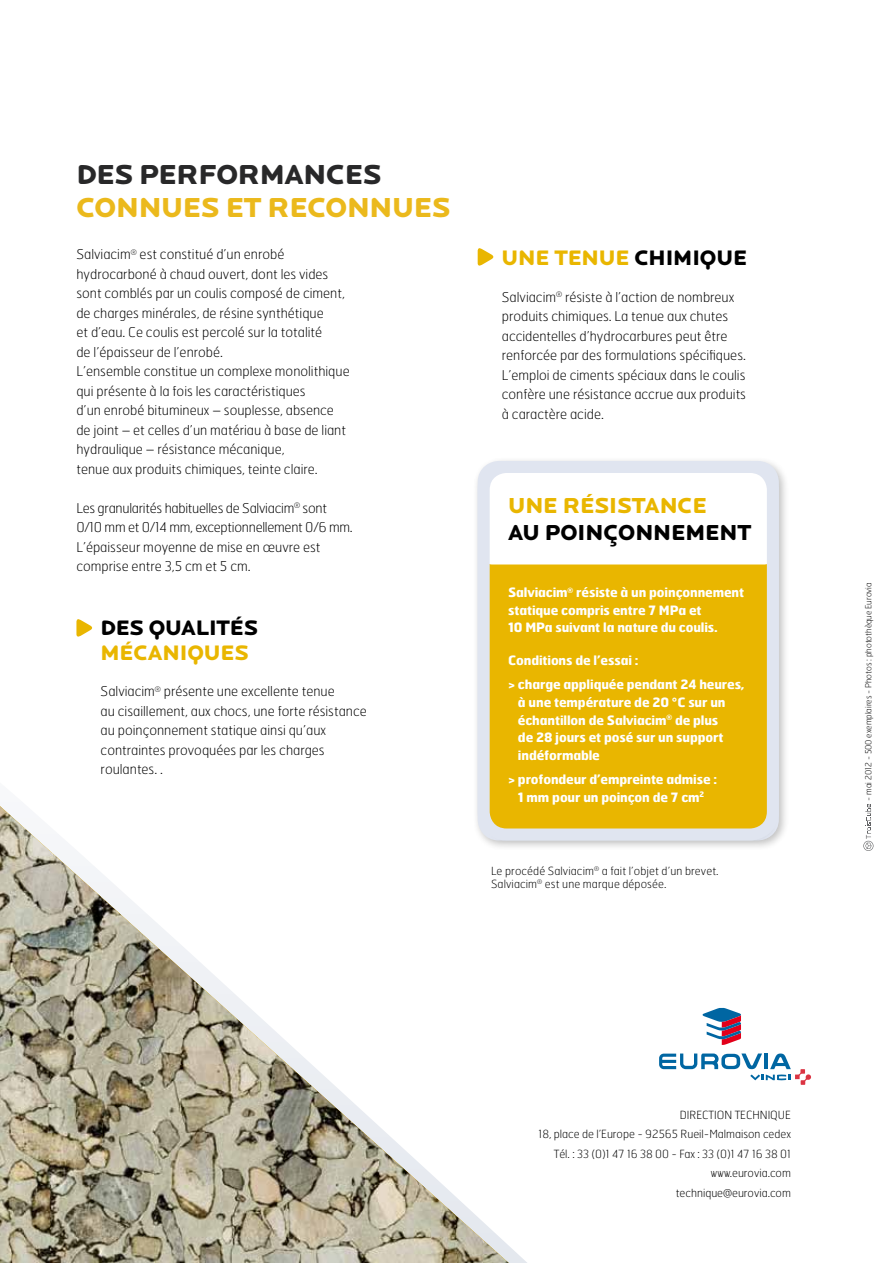
<style>
.page{position:relative;width:893px;height:1263px;background:#fff}
.page>*{position:absolute;margin:0;border:0;box-sizing:border-box;transform-origin:0 0}
.t1{font:900 28.5px "Locator Display";letter-spacing:-.01em;color:#ebb91c}
.t2{font:900 28.5px "Locator Display";letter-spacing:-.01em;color:#282829}
.t3{font:900 22.5px "Locator Display";letter-spacing:-.005em;color:#000}
.t4{font:900 22.5px "Locator Display";letter-spacing:-.005em;color:#e9b600}
.t5{font:900 21.75px "Locator Display";letter-spacing:-.005em;color:#e9b600}
.t6{font:900 21.75px "Locator Display";color:#000}
.t7{font:100 13.5px/19.5px "Hermes";color:#000}
.t8{font:100 13.5px/19.5px "Hermes";letter-spacing:-.02em;color:#000}
.t9{font:700 12.9px/17.7px "Hermes";letter-spacing:-.01em;color:#fff}
.t10{font:100 11.25px/19.5px "Hermes";color:#000;text-align:right}
.t11{font:100 8.4px "Hermes";color:#000}
.s1{color:#000}
</style>
<div class="page">
<svg style="left:659px;top:1053px;width:152px;height:32px"></svg>
<svg style="left:703px;top:1007px;width:38px;height:38px"></svg>
<img style="left:0;top:806px;width:509px;height:457px">
<svg style="left:478px;top:248px;width:15px;height:18px"></svg>
<svg style="left:76px;top:619px;width:16px;height:18px"></svg>
<svg style="left:863px;top:804px;width:10px;height:47px"></svg>
<div style="left:472px;top:456px;width:318px;height:395px;background:#000;opacity:.25"></div>
<div style="left:489px;top:473px;width:278px;height:360px;background:#e9b600;border-radius:17px"></div>
<div style="left:484px;top:468px;width:289px;height:96px;background:#fff;border-radius:9px"></div>
<div style="left:478px;top:461px;width:301px;height:379px;border:12px solid #e0e5f0;border-radius:23px"></div>
<h1 class="t2" style="left:76px;top:157px;width:307px">DES PERFORMANCES</h1>
<h1 class="t1" style="left:76px;top:190px;width:376px">CONNUES ET RECONNUES</h1>
<p class="t7" style="left:76px;top:244px;width:275px">Salviacim<sup>®</sup> est constitué d’un enrobé hydrocarboné à chaud ouvert, dont les vides sont comblés par un coulis composé de ciment, de charges minérales, de résine synthétique<br>et d’eau. Ce coulis est percolé sur la totalité<br>de l’épaisseur de l’enrobé.<br>L’ensemble constitue un complexe monolithique qui présente à la fois les caractéristiques<br>d’un enrobé bitumineux – souplesse, absence de joint – et celles d’un matériau à base de liant hydraulique – résistance mécanique,<br>tenue aux produits chimiques, teinte claire.</p>
<p class="t8" style="left:76px;top:498px;width:278px">Les granularités habituelles de Salviacim<sup>®</sup> sont 0/10 mm et 0/14 mm, exceptionnellement 0/6 mm.<br>L’épaisseur moyenne de mise en œuvre est comprise entre 3,5 cm et 5 cm.</p>
<h3 class="t6" style="left:100px;top:615px;width:65px">DES QUA</h3>
<h3 class="t6" style="left:196px;top:615px;width:62px">LITÉS</h3>
<h3 class="t5" style="left:100px;top:640px;width:49px">MÉCANIQUES</h3>
<p class="t7" style="left:101px;top:681px;width:268px">Salviacim<sup>®</sup> présente une excellente tenue<br>au cisaillement, aux chocs, une forte résistance au poinçonnement statique ainsi qu’aux contraintes provoquées par les charges roulantes. .</p>
<h3 class="t5" style="left:502px;top:245px;width:247px">UNE TENUE <span class="s1">CHIMIQUE</span></h3>
<p class="t7" style="left:502px;top:287px;width:246px">Salviacim<sup>®</sup> résiste à l’action de nombreux produits chimiques. La tenue aux chutes accidentelles d’hydrocarbures peut être renforcée par des formulations spécifiques.<br>L’emploi de ciments spéciaux dans le coulis confère une résistance accrue aux produits à caractère acide.</p>
<h2 class="t4" style="left:508px;top:492px;width:17px">UNE</h2>
<h2 class="t4" style="left:563px;top:492px;width:146px">RÉSISTANCE</h2>
<h2 class="t3" style="left:508px;top:519px;width:245px">AU POINÇONNEMENT</h2>
<p class="t9" style="left:508px;top:583px;width:238px">Salviacim<sup>®</sup> résiste à un poinçonnement statique compris entre 7 MPa et<br>10 MPa suivant la nature du coulis.</p>
<p class="t9" style="left:508px;top:648px;width:238px;line-height:24.2px">Conditions de l’essai :<br>&gt; charge appliquée pendant 24 heures,</p>
<p class="t9" style="left:518px;top:693px;width:209px">à une température de 20 °C sur un échantillon de Salviacim<sup>®</sup> de plus de 28 jours et posé sur un support indéformable</p>
<p class="t9" style="left:508px;top:770px;width:210px;text-align:center">&gt; profondeur d’empreinte admise :<br>1 mm pour un poinçon de 7 cm<sup>2</sup></p>
<p class="t10" style="left:491px;top:863px;width:229px;line-height:13.5px;text-align:left">Le procédé Salviacim<sup>®</sup> a fait l’objet d’un brevet.<br>Salviacim<sup>®</sup> est une marque déposée.</p>
<p class="t11" style="left:863px;top:800px;width:220px;rotate:-90deg">- mai 2012 - 500 exemplaires - Photos : photothèque Eurovia</p>
<p class="t10" style="left:539px;top:1104px;width:254px">DIRECTION TECHNIQUE<br>18, place de l’Europe - 92565 Rueil-Malmaison cedex<br>Tél. : 33 (0)1 47 16 38 00 - Fax : 33 (0)1 47 16 38 01 www.eurovia.com<br>technique@eurovia.com</p>
</div>
